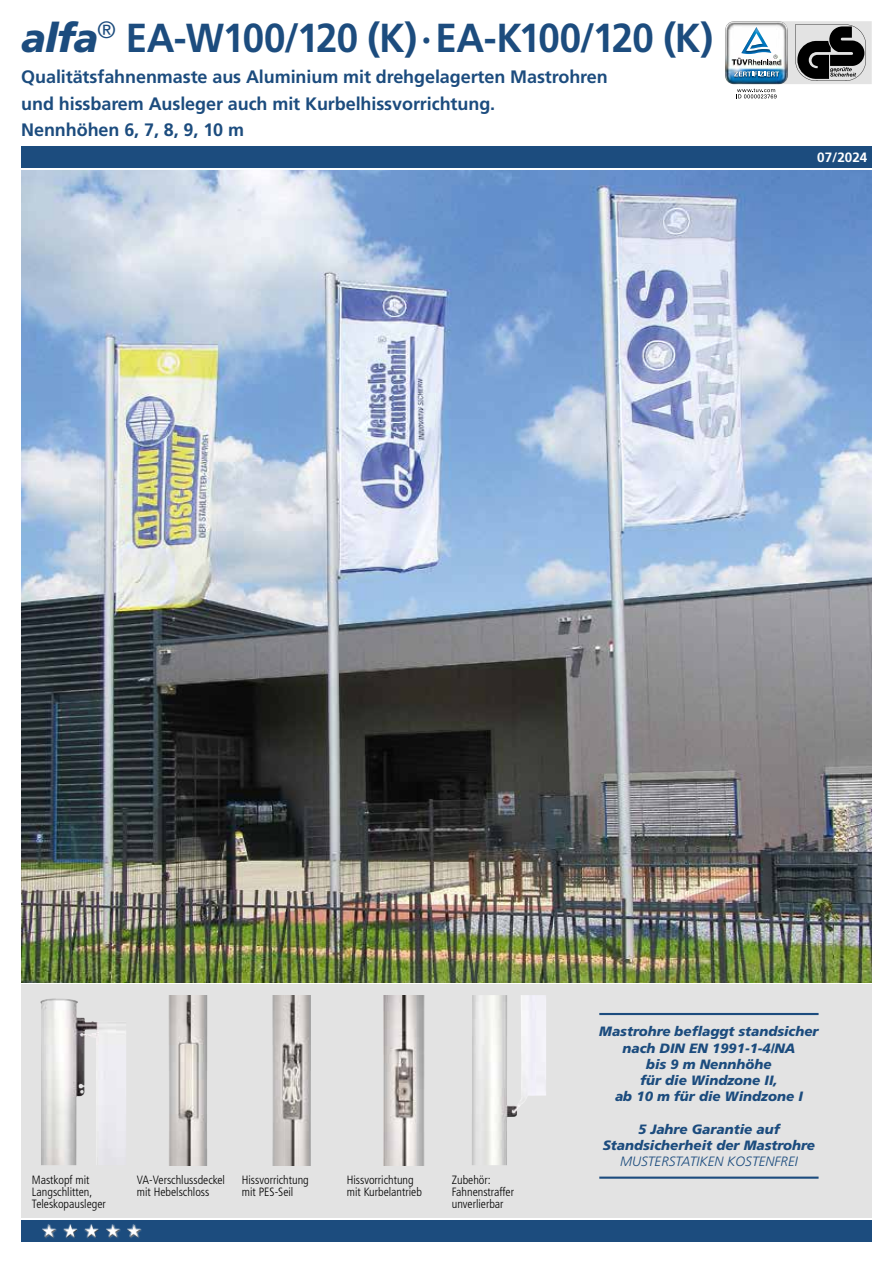
<style>
.page{position:relative;width:893px;height:1263px;background:#fff}
.page>*{position:absolute;margin:0;border:0;box-sizing:border-box;transform-origin:0 0}
.t1{font:700 40.5px "Frutiger LT Pro";letter-spacing:-.03em;color:#1c4c7e;scale:.95 1}
.t2{font:700 18px/26.4px "Frutiger LT Pro";letter-spacing:-.005em;color:#1c4c7e}
.t3{font:italic 900 13.5px/16.2px "Frutiger LT Pro";color:#1c4c7e;text-align:center}
.t4{font:italic 300 13.5px "Frutiger LT Pro";color:#1c4c7e}
.t5{font:700 13.5px "Frutiger LT Pro";color:#fff}
.t6{font:300 condensed 12px/12px "Frutiger LT Pro";color:#000}
.s1{font-weight:900;font-style:italic}
</style>
<div class="page">
<img style="left:21px;top:170px;width:851px;height:812px">
<div style="left:21px;top:1220px;width:851px;height:22px;background:#1c4c7e"></div>
<div style="left:42px;top:1224px;width:14px;height:14px;background:#fff;opacity:.75"></div>
<div style="left:42px;top:1225px;width:14px;height:13px;background:#000;opacity:.75"></div>
<div style="left:62px;top:1223px;width:16px;height:16px;background:#fff;opacity:.75"></div>
<div style="left:64px;top:1224px;width:13px;height:14px;background:#fff;opacity:.75"></div>
<div style="left:64px;top:1225px;width:13px;height:13px;background:#000;opacity:.75"></div>
<div style="left:83px;top:1223px;width:17px;height:16px;background:#fff;opacity:.75"></div>
<div style="left:85px;top:1224px;width:13px;height:14px;background:#fff;opacity:.75"></div>
<div style="left:85px;top:1225px;width:13px;height:13px;background:#000;opacity:.75"></div>
<div style="left:106px;top:1224px;width:14px;height:14px;background:#fff;opacity:.75"></div>
<div style="left:106px;top:1225px;width:14px;height:13px;background:#000;opacity:.75"></div>
<div style="left:127px;top:1224px;width:14px;height:14px;background:#fff;opacity:.75"></div>
<div style="left:127px;top:1225px;width:14px;height:13px;background:#000;opacity:.75"></div>
<div style="left:21px;top:984px;width:851px;height:234px;background:#e3e3e3"></div>
<img style="left:40px;top:998px;width:86px;height:167px">
<img style="left:169px;top:995px;width:38px;height:170px">
<img style="left:273px;top:995px;width:38px;height:170px">
<img style="left:383px;top:995px;width:41px;height:170px">
<svg style="left:725px;top:21px;width:147px;height:77px"></svg>
<div style="left:21px;top:147px;width:851px;height:21px;background:#1c4c7e"></div>
<img style="left:472px;top:995px;width:74px;height:170px">
<hr style="left:599px;top:1013px;width:220px;height:2px;background:#1c4c7e">
<hr style="left:599px;top:1176px;width:220px;height:3px;background:#1c4c7e">
<h1 class="t1" style="left:21px;top:13px;width:730px"><span class="s1">alfa</span><sup>®</sup> EA-W100/120 (K)·EA-K100/120 (K)</h1>
<h2 class="t2" style="left:21px;top:64px;width:588px">Qualitätsfahnenmaste aus Aluminium mit drehgelagerten Mastrohren und hissbarem Ausleger auch mit Kurbelhissvorrichtung.<br>Nennhöhen 6, 7, 8, 9, 10 m</h2>
<p class="t5" style="left:817px;top:150px;width:52px">07/2024</p>
<p class="t6" style="left:32px;top:1174px;width:75px">Mastkopf mit<br>Langschlitten,<br>Teleskopausleger</p>
<p class="t6" style="left:137px;top:1174px;width:90px">VA-Verschlussdeckel mit Hebelschloss</p>
<p class="t6" style="left:242px;top:1174px;width:68px">Hissvorrichtung mit PES-Seil</p>
<p class="t6" style="left:347px;top:1174px;width:77px">Hissvorrichtung mit Kurbelantrieb</p>
<p class="t6" style="left:452px;top:1174px;width:64px">Zubehör:<br>Fahnenstraffer unverlierbar</p>
<p class="t3" style="left:599px;top:1023px;width:221px">Mastrohre beflaggt standsicher nach DIN EN 1991-1-4/NA<br>bis 9 m Nennhöhe<br>für die Windzone II,<br>ab 10 m für die Windzone I</p>
<p class="t3" style="left:603px;top:1121px;width:214px">5 Jahre Garantie auf<br>Standsicherheit der Mastrohre</p>
<p class="t4" style="left:620px;top:1153px;width:179px">MUSTERSTATIKEN KOSTENFREI</p>
</div>
